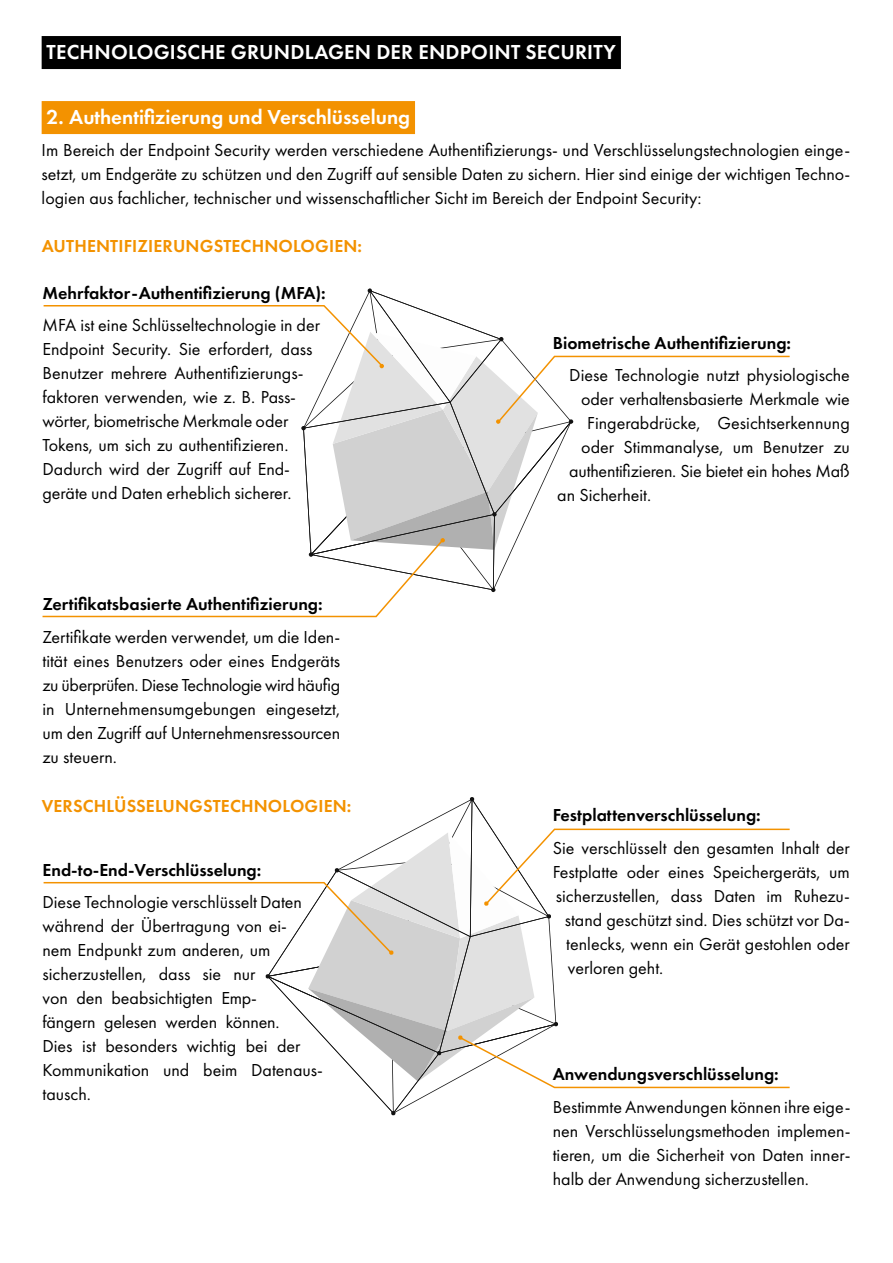
<style>
.page{position:relative;width:893px;height:1263px;background:#fff}
.page>*{position:absolute;margin:0;border:0;box-sizing:border-box;transform-origin:0 0}
.t1{font:600 21px "Futura PT";letter-spacing:.01em;color:#fff}
.t2{font:18px/24px "Futura PT";color:#000;text-align:justify}
.t3{font:600 18px "Futura PT";color:#000}
.t4{font:600 18px "Futura PT";letter-spacing:.01em;color:#f39200}
</style>
<div class="page">
<div style="left:42px;top:36px;width:579px;height:33px;background:#000"></div>
<div style="left:42px;top:101px;width:373px;height:33px;background:#f39200"></div>
<svg style="left:43px;top:797px;width:747px;height:318px"></svg>
<svg style="left:42px;top:288px;width:748px;height:330px"></svg>
<p class="t1" style="left:47px;top:40px;width:571px">TECHNOLOGISCHE GRUNDLAGEN DER ENDPOINT SECURITY</p>
<p class="t1" style="left:47px;top:105px;width:365px">2. Authentifizierung und Verschlüsselung</p>
<p class="t2" style="left:42px;top:139px;width:810px">Im Bereich der Endpoint Security werden verschiedene Authentifizierungs- und Verschlüsselungstechnologien einge&shy;setzt, um Endgeräte zu schützen und den Zugriff auf sensible Daten zu sichern. Hier sind einige der wichtigen Techno&shy;logien aus fachlicher, technischer und wissenschaftlicher Sicht im Bereich der Endpoint Security:</p>
<p class="t4" style="left:42px;top:236px;width:322px">AUTHENTIFIZIERUNGSTECHNOLOGIEN:</p>
<p class="t3" style="left:43px;top:283px;width:285px">Mehrfaktor-Authentifizierung (MFA):</p>
<p class="t2" style="left:43px;top:314px;width:279px;text-align:left">MFA ist eine Schlüsseltechnologie in der Endpoint Security. Sie erfordert, dass Benutzer mehrere Authentifizierungs&shy;faktoren verwenden, wie z. B. Pass&shy;wörter, biometrische Merkmale oder Tokens, um sich zu authentifizieren.<br>Dadurch wird der Zugriff auf End&shy;geräte und Daten erheblich sicherer.</p>
<p class="t3" style="left:43px;top:594px;width:282px">Zertifikatsbasierte Authentifizierung:</p>
<p class="t2" style="left:43px;top:625px;width:299px">Zertifikate werden verwendet, um die Iden&shy;tität eines Benutzers oder eines Endgeräts zu überprüfen. Diese Technologie wird häufig in Unternehmensumgebungen eingesetzt, um den Zugriff auf Unternehmensressourcen zu steuern.</p>
<p class="t4" style="left:42px;top:796px;width:311px">VERSCHLÜSSELUNGSTECHNOLOGIEN:</p>
<p class="t3" style="left:43px;top:860px;width:220px">End-to-End-Verschlüsselung:</p>
<p class="t2" style="left:43px;top:891px;width:282px;text-align:left">Diese Technologie verschlüsselt Daten während der Übertragung von ei-<br>nem Endpunkt zum anderen, um sicherzustellen, dass sie nur<br>von den beabsichtigten Emp-<br>fängern gelesen werden können.<br>Dies ist besonders wichtig bei der<br>Kommunikation und beim Datenaus&shy;tausch.</p>
<p class="t3" style="left:553px;top:333px;width:240px">Biometrische Authentifizierung:</p>
<p class="t2" style="left:569px;top:364px;width:282px">Diese Technologie nutzt physiologische</p>
<p class="t2" style="left:581px;top:388px;width:270px">oder verhaltensbasierte Merkmale wie</p>
<p class="t2" style="left:587px;top:412px;width:264px">Fingerabdrücke, Gesichtserkennung</p>
<p class="t2" style="left:581px;top:435px;width:270px">oder Stimmanalyse, um Benutzer zu</p>
<p class="t2" style="left:569px;top:459px;width:282px">authentifizieren. Sie bietet ein hohes Maß</p>
<p class="t2" style="left:557px;top:483px;width:95px">an Sicherheit.</p>
<p class="t3" style="left:553px;top:805px;width:210px">Festplattenverschlüsselung:</p>
<p class="t2" style="left:553px;top:836px;width:299px">Sie verschlüsselt den gesamten Inhalt der</p>
<p class="t2" style="left:553px;top:860px;width:298px">Festplatte oder eines Speichergeräts, um</p>
<p class="t2" style="left:556px;top:884px;width:295px">sicherzustellen, dass Daten im Ruhezu-</p>
<p class="t2" style="left:565px;top:908px;width:287px">stand geschützt sind. Dies schützt vor Da-</p>
<p class="t2" style="left:566px;top:932px;width:285px">tenlecks, wenn ein Gerät gestohlen oder</p>
<p class="t2" style="left:568px;top:956px;width:97px">verloren geht.</p>
<p class="t3" style="left:553px;top:1064px;width:228px">Anwendungsverschlüsselung:</p>
<p class="t2" style="left:553px;top:1095px;width:299px">Bestimmte Anwendungen können ihre eige&shy;nen Verschlüsselungsmethoden implemen&shy;tieren, um die Sicherheit von Daten inner&shy;halb der Anwendung sicherzustellen.</p>
</div>
